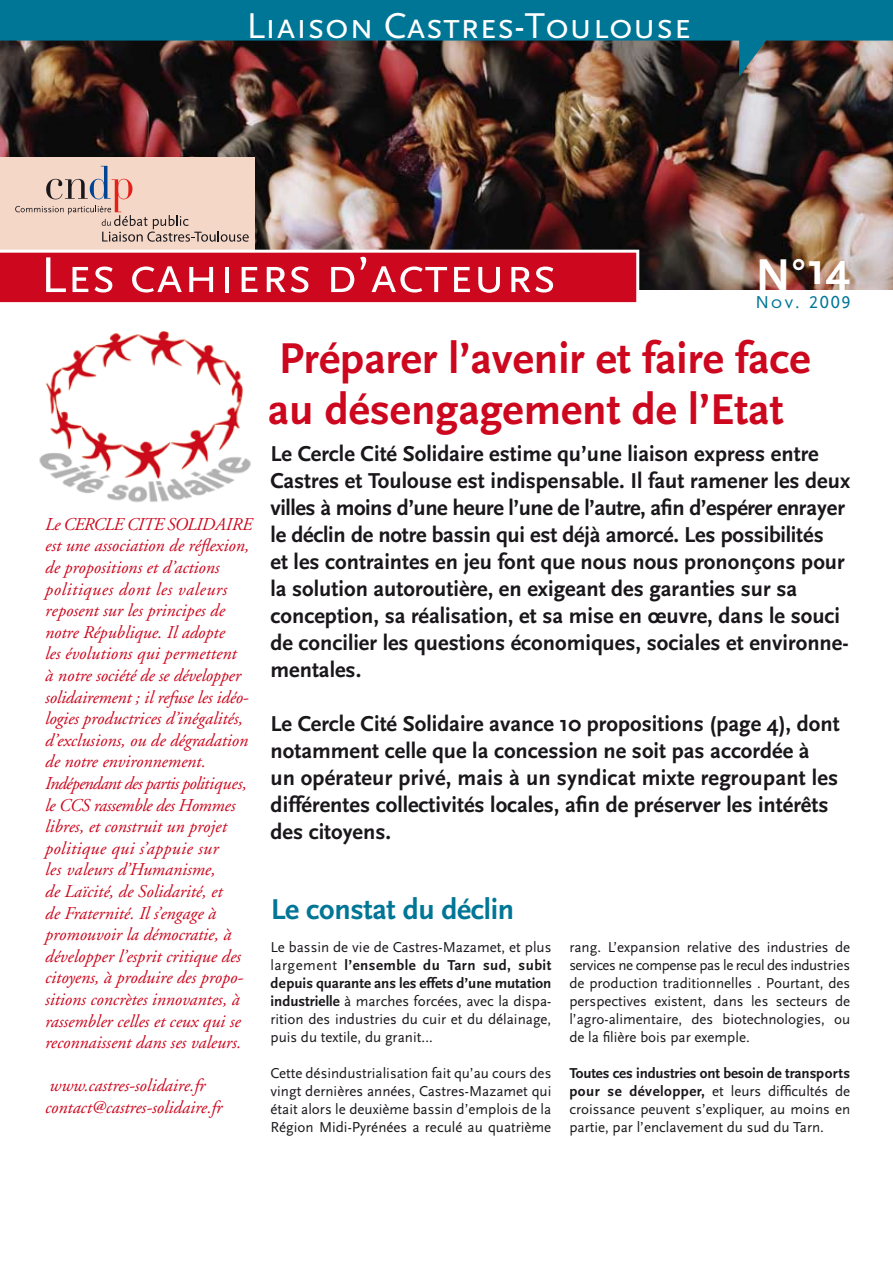
<style>
.page{position:relative;width:893px;height:1263px;background:#fff}
.page>*{position:absolute;margin:0;border:0;box-sizing:border-box;transform-origin:0 0}
.t1{font:52.5px "Scala Sans Caps";color:#fff}
.t2{font:700 46.5px "Scala Sans";color:#fff}
.t3{font:700 45px/51px "Scala Sans";color:#cc071e}
.t4{font:37.5px "Scala Sans Caps";color:#fff}
.t5{font:700 30px "Scala Sans";letter-spacing:-.01em;color:#007696}
.t6{font:700 22.5px/27px "Scala Sans";color:#1a171b}
.t7{font:italic 18px/21.6px "Adobe Garamond";color:#cc071e}
.t8{font:18px "Scala Sans Caps";letter-spacing:.1em;color:#007696}
.t9{font:15px/18px "Scala Sans";color:#1a171b;text-align:justify}
.s1{font-weight:700}
</style>
<div class="page">
<img style="left:0;top:41px;width:893px;height:249px">
<svg style="left:738px;top:41px;width:38px;height:38px"></svg>
<div style="left:0;top:3px;width:893px;height:38px;background:#007696"></div>
<hr style="left:0;top:0;width:893px;height:3px;background:#007696">
<div style="left:0;top:157px;width:255px;height:98px;background:#f5d7c8"></div>
<svg style="left:0;top:250px;width:639px;height:53px;background:#cf182d"></svg>
<svg style="left:15px;top:166px;width:234px;height:76px"></svg>
<img style="left:39px;top:331px;width:212px;height:172px">
<h3 class="t4" style="left:246px;top:5px;width:446px">Liaison Castres-Toulouse</h3>
<h1 class="t1" style="left:40px;top:246px;width:518px">Les cahiers d’acteurs</h1>
<h2 class="t2" style="left:755px;top:246px;width:96px">N°14</h2>
<p class="t8" style="left:755px;top:292px;width:96px">Nov. 2009</p>
<p class="t7" style="left:45px;top:514px;width:209px">Le CERCLE CITE SOLIDAIRE est une association de réflexion, de propositions et d’actions politiques dont les valeurs reposent sur les principes de notre République. Il adopte<br>les évolutions qui permettent<br>à notre société de se développer solidairement ; il refuse les idéo&shy;logies productrices d’inégalités, d’exclusions, ou de dégradation de notre environnement.<br>Indépendant des partis politiques, le CCS rassemble des Hommes libres, et construit un projet politique qui s’appuie sur<br>les valeurs d’Humanisme,<br>de Laïcité, de Solidarité, et<br>de Fraternité. Il s’engage à promouvoir la démocratie, à développer l’esprit critique des citoyens, à produire des propo&shy;sitions concrètes innovantes, à rassembler celles et ceux qui se reconnaissent dans ses valeurs.</p>
<p class="t7" style="left:45px;top:1075px;width:179px">www.castres-solidaire.fr contact@castres-solidaire.fr</p>
<h3 class="t3" style="left:268px;top:334px;width:544px">Préparer l’avenir et faire face au désengagement de l’Etat</h3>
<p class="t6" style="left:270px;top:441px;width:581px">Le Cercle Cité Solidaire estime qu’une liaison express entre Castres et Toulouse est indispensable. Il faut ramener les deux villes à moins d’une heure l’une de l’autre, afin d’espérer enrayer le déclin de notre bassin qui est déjà amorcé. Les possibilités<br>et les contraintes en jeu font que nous nous prononçons pour la solution autoroutière, en exigeant des garanties sur sa conception, sa réalisation, et sa mise en œuvre, dans le souci de concilier les questions économiques, sociales et environne&shy;mentales.</p>
<p class="t6" style="left:270px;top:711px;width:571px">Le Cercle Cité Solidaire avance 10 propositions (page 4), dont notamment celle que la concession ne soit pas accordée à<br>un opérateur privé, mais à un syndicat mixte regroupant les différentes collectivités locales, afin de préserver les intérêts des citoyens.</p>
<h3 class="t5" style="left:271px;top:893px;width:245px">Le constat du déclin</h3>
<p class="t9" style="left:270px;top:939px;width:282px">Le bassin de vie de Castres-Mazamet, et plus largement <span class="s1">l’ensemble du Tarn sud, subit depuis quarante ans les effets d’une mutation industrielle</span> à marches forcées, avec la dispa&shy;rition des industries du cuir et du délainage, puis du textile, du granit…</p>
<p class="t9" style="left:270px;top:1065px;width:282px">Cette désindustrialisation fait qu’au cours des vingt dernières années, Castres-Mazamet qui était alors le deuxième bassin d’emplois de la Région Midi-Pyrénées a reculé au quatrième</p>
<p class="t9" style="left:569px;top:939px;width:282px">rang. L’expansion relative des industries de services ne compense pas le recul des industries de production traditionnelles . Pourtant, des perspectives existent, dans les secteurs de l’agro-alimentaire, des biotechnologies, ou de la filière bois par exemple.</p>
<p class="t9" style="left:569px;top:1065px;width:282px"><span class="s1">Toutes ces industries ont besoin de transports pour se développer,</span> et leurs difficultés de croissance peuvent s’expliquer, au moins en partie, par l’enclavement du sud du Tarn.</p>
</div>
